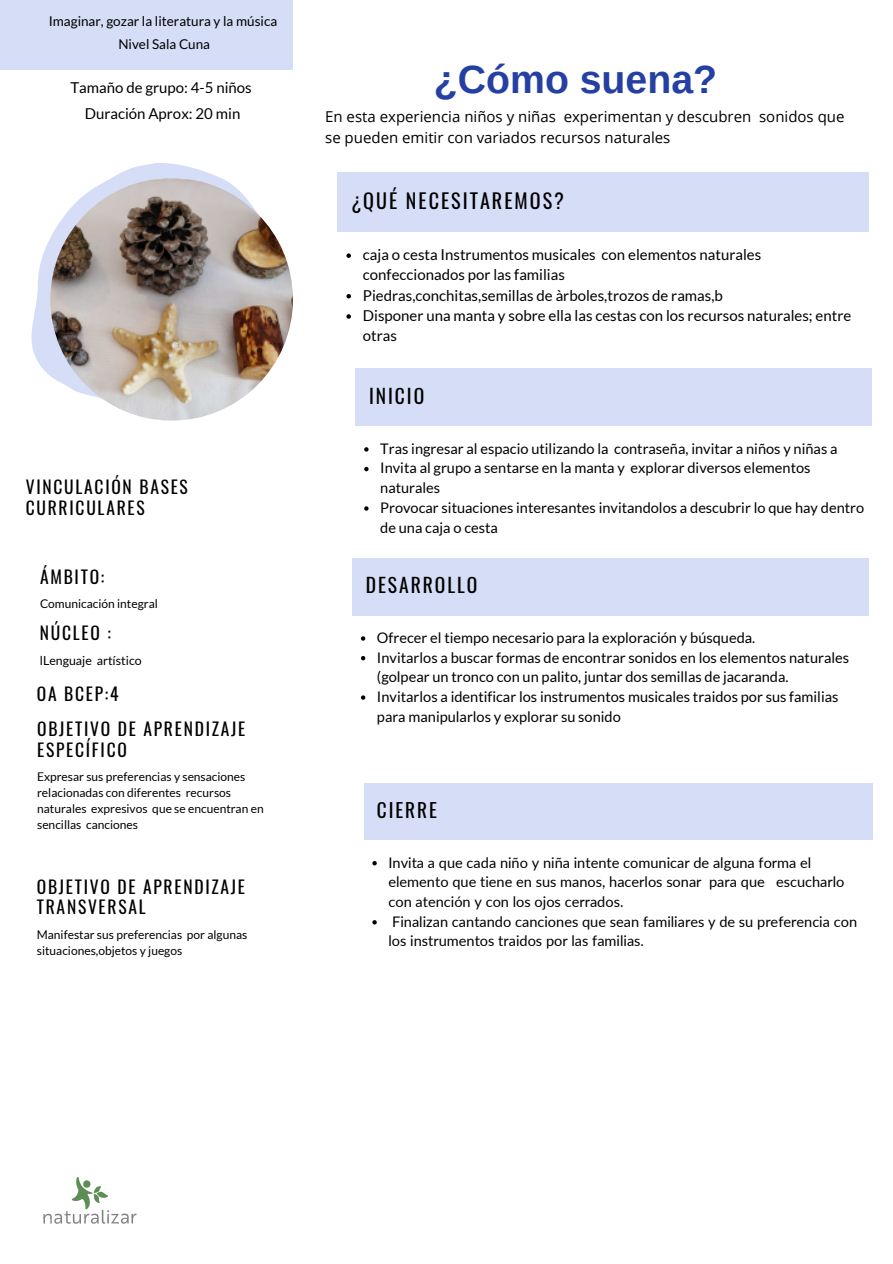
<style>
.page{position:relative;width:893px;height:1264px;background:#fff}
.page>*{position:absolute;margin:0;border:0;box-sizing:border-box;transform-origin:0 0}
.t1{font:700 39.15px "Arimo";color:#2540a2}
.t2{font:20.1px "Oswald";letter-spacing:.1em;color:#000}
.t3{font:19.5px "Oswald";letter-spacing:.1em;color:#000}
.t4{font:19.2px "Oswald";letter-spacing:.1em;color:#000}
.t5{font:17.55px/20.9px "Oswald";letter-spacing:.1em;color:#000}
.t6{font:15px/20.2px "Lato";color:#000}
.t7{font:15px/20.2px "Open Sans";color:#000}
.t8{font:14.55px/19.6px "Lato";color:#000}
.t9{font:13.5px/23.7px "Lato";color:#000;text-align:center}
.t10{font:12.45px "Lato";color:#000}
.t11{font:12px/16px "Lato";color:#000}
</style>
<div class="page">
<div style="left:0;top:0;width:293px;height:70px;background:#d6ddf6"></div>
<svg style="left:346px;top:253px;width:5px;height:5px"></svg>
<svg style="left:346px;top:294px;width:5px;height:4px"></svg>
<svg style="left:346px;top:314px;width:5px;height:5px"></svg>
<div style="left:337px;top:172px;width:532px;height:60px;background:#d6ddf6"></div>
<svg style="left:361px;top:636px;width:4px;height:4px"></svg>
<svg style="left:361px;top:656px;width:4px;height:4px"></svg>
<svg style="left:361px;top:695px;width:4px;height:4px"></svg>
<div style="left:352px;top:558px;width:517px;height:57px;background:#d6ddf6"></div>
<svg style="left:372px;top:861px;width:5px;height:4px"></svg>
<svg style="left:372px;top:920px;width:5px;height:4px"></svg>
<div style="left:363px;top:783px;width:509px;height:57px;background:#d6ddf6"></div>
<svg style="left:31px;top:163px;width:246px;height:238px"></svg>
<svg style="left:364px;top:447px;width:4px;height:4px"></svg>
<svg style="left:364px;top:467px;width:4px;height:4px"></svg>
<svg style="left:364px;top:506px;width:4px;height:4px"></svg>
<div style="left:355px;top:369px;width:517px;height:57px;background:#d6ddf6"></div>
<img style="left:43px;top:1177px;width:94px;height:47px">
<img style="left:50px;top:178px;width:243px;height:242px;border-radius:50%">
<h3 class="t9" style="left:49px;top:9px;width:230px">Imaginar, gozar la literatura y la música<br>Nivel Sala Cuna</h3>
<h3 class="t6" style="left:70px;top:74px;width:183px;line-height:25.8px;text-align:center">Tamaño de grupo: 4-5 niños<br>Duración Aprox: 20 min</h3>
<h3 class="t5" style="left:26px;top:475px;width:164px">VINCULACIÓN BASES<br>CURRICULARES</h3>
<h3 class="t5" style="left:40px;top:565px;width:66px">ÁMBITO:</h3>
<h3 class="t11" style="left:40px;top:595px;width:119px">Comunicación integral</h3>
<h3 class="t5" style="left:40px;top:621px;width:72px">NÚCLEO :</h3>
<h3 class="t10" style="left:40px;top:653px;width:103px">lLenguaje artístico</h3>
<h3 class="t5" style="left:37px;top:682px;width:83px">OA BCEP:4</h3>
<h2 class="t5" style="left:37px;top:718px;width:210px">OBJETIVO DE APRENDIZAJE<br>ESPECÍFICO</h2>
<h3 class="t11" style="left:37px;top:768px;width:228px">Expresar sus preferencias y sensaciones relacionadas con diferentes recursos naturales expresivos que se encuentran en sencillas canciones</h3>
<h2 class="t5" style="left:37px;top:875px;width:210px">OBJETIVO DE APRENDIZAJE<br>TRANSVERSAL</h2>
<h3 class="t11" style="left:37px;top:926px;width:212px">Manifestar sus preferencias por algunas situaciones,objetos y juegos</h3>
<h3 class="t1" style="left:434px;top:57px;width:284px">¿Cómo suena?</h3>
<h2 class="t7" style="left:325px;top:106px;width:521px">En esta experiencia niños y niñas experimentan y descubren sonidos que se pueden emitir con variados recursos naturales</h2>
<h2 class="t2" style="left:351px;top:185px;width:214px">¿QUÉ NECESITAREMOS?</h2>
<h4 class="t6" style="left:363px;top:244px;width:400px">caja o cesta Instrumentos musicales con elementos naturales confeccionados por las familias</h4>
<h3 class="t6" style="left:363px;top:285px;width:361px">Piedras,conchitas,semillas de àrboles,trozos de ramas,b</h3>
<p class="t6" style="left:363px;top:305px;width:490px">Disponer una manta y sobre ella las cestas con los recursos naturales; entre otras</p>
<h3 class="t3" style="left:369px;top:381px;width:57px">INICIO</h3>
<h2 class="t8" style="left:380px;top:438px;width:459px">Tras ingresar al espacio utilizando la contraseña, invitar a niños y niñas a</h2>
<p class="t8" style="left:380px;top:458px;width:432px">Invita al grupo a sentarse en la manta y explorar diversos elementos naturales</p>
<h1 class="t8" style="left:380px;top:497px;width:485px">Provocar situaciones interesantes invitandolos a descubrir lo que hay dentro de una caja o cesta</h1>
<h4 class="t3" style="left:366px;top:570px;width:113px">DESARROLLO</h4>
<h2 class="t8" style="left:377px;top:627px;width:380px">Ofrecer el tiempo necesario para la exploración y búsqueda.</h2>
<p class="t8" style="left:377px;top:647px;width:473px">Invitarlos a buscar formas de encontrar sonidos en los elementos naturales (golpear un tronco con un palito, juntar dos semillas de jacaranda.</p>
<h2 class="t8" style="left:377px;top:686px;width:463px">Invitarlos a identificar los instrumentos musicales traidos por sus familias para manipularlos y explorar su sonido</h2>
<p class="t4" style="left:377px;top:795px;width:61px">CIERRE</p>
<h2 class="t8" style="left:388px;top:852px;width:457px">Invita a que cada niño y niña intente comunicar de alguna forma el elemento que tiene en sus manos, hacerlos sonar para que escucharlo con atención y con los ojos cerrados.</h2>
<h2 class="t8" style="left:388px;top:911px;width:470px">Finalizan cantando canciones que sean familiares y de su preferencia con los instrumentos traidos por las familias.</h2>
</div>
